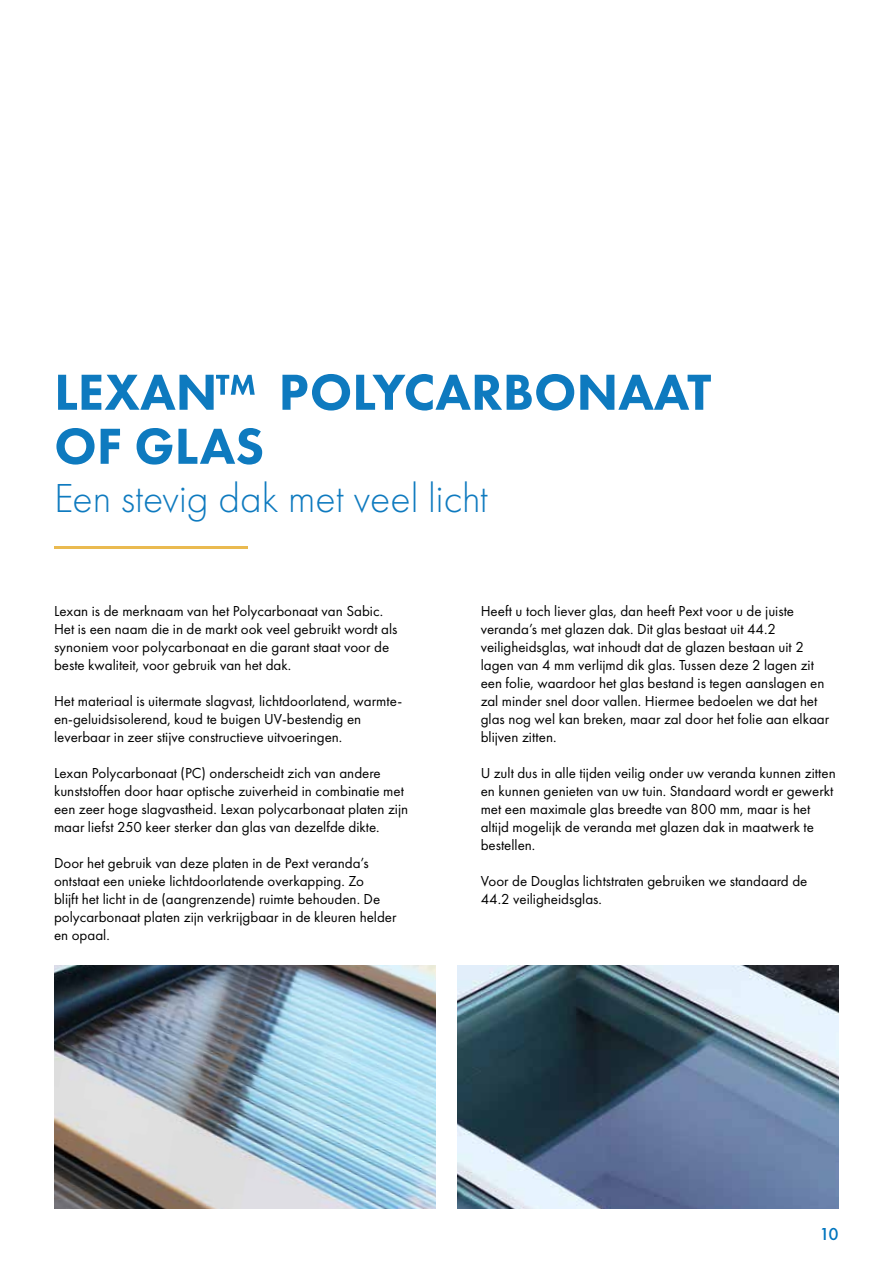
<style>
.page{position:relative;width:893px;height:1263px;background:#fff}
.page>*{position:absolute;margin:0;border:0;box-sizing:border-box;transform-origin:0 0}
.t1{font:800 52.5px/54px "Futura PT";color:#0e7abf}
.t2{font:300 42px "Futura PT";color:#0e7abf}
.t3{font:500 18px "Futura PT";color:#0075be}
.t4{font:15px/18px "Futura PT";color:#000}
</style>
<div class="page">
<hr style="left:54px;top:546px;width:193px;height:3px;background:#eaba50">
<img style="left:457px;top:965px;width:382px;height:244px">
<img style="left:54px;top:965px;width:382px;height:244px">
<svg style="left:216px;top:375px;width:39px;height:20px"></svg>
<h1 class="t1" style="left:54px;top:364px;width:659px">LEXAN POLYCARBONAAT<br>OF GLAS</h1>
<h2 class="t2" style="left:54px;top:475px;width:435px">Een stevig dak met veel licht</h2>
<p class="t4" style="left:54px;top:602px;width:345px">Lexan is de merknaam van het Polycarbonaat van Sabic.<br>Het is een naam die in de markt ook veel gebruikt wordt als synoniem voor polycarbonaat en die garant staat voor de beste kwaliteit, voor gebruik van het dak.</p>
<p class="t4" style="left:54px;top:692px;width:350px">Het materiaal is uitermate slagvast, lichtdoorlatend, warmte&shy;en-geluidsisolerend, koud te buigen UV-bestendig en leverbaar in zeer stijve constructieve uitvoeringen.</p>
<p class="t4" style="left:54px;top:764px;width:356px">Lexan Polycarbonaat (PC) onderscheidt zich van andere kunststoffen door haar optische zuiverheid in combinatie met een zeer hoge slagvastheid. Lexan polycarbonaat platen zijn maar liefst 250 keer sterker dan glas van dezelfde dikte.</p>
<p class="t4" style="left:54px;top:854px;width:344px">Door het gebruik van deze platen in de Pext veranda’s ontstaat een unieke lichtdoorlatende overkapping. Zo<br>blijft het licht in de (aangrenzende) ruimte behouden. De polycarbonaat platen zijn verkrijgbaar in de kleuren helder en opaal.</p>
<p class="t4" style="left:481px;top:602px;width:350px">Heeft u toch liever glas, dan heeft Pext voor u de juiste veranda’s met glazen dak. Dit glas bestaat uit 44.2 veiligheidsglas, wat inhoudt dat de glazen bestaan uit 2 lagen van 4 mm verlijmd dik glas. Tussen deze 2 lagen zit een folie, waardoor het glas bestand is tegen aanslagen en zal minder snel door vallen. Hiermee bedoelen we dat het glas nog wel kan breken, maar zal door het folie aan elkaar blijven zitten.</p>
<p class="t4" style="left:481px;top:764px;width:357px">U zult dus in alle tijden veilig onder uw veranda kunnen zitten en kunnen genieten van uw tuin. Standaard wordt er gewerkt met een maximale glas breedte van 800 mm, maar is het altijd mogelijk de veranda met glazen dak in maatwerk te bestellen.</p>
<p class="t4" style="left:481px;top:872px;width:328px">Voor de Douglas lichtstraten gebruiken we standaard de<br>44.2 veiligheidsglas.</p>
<p class="t3" style="left:819px;top:1223px;width:21px">10</p>
</div>
